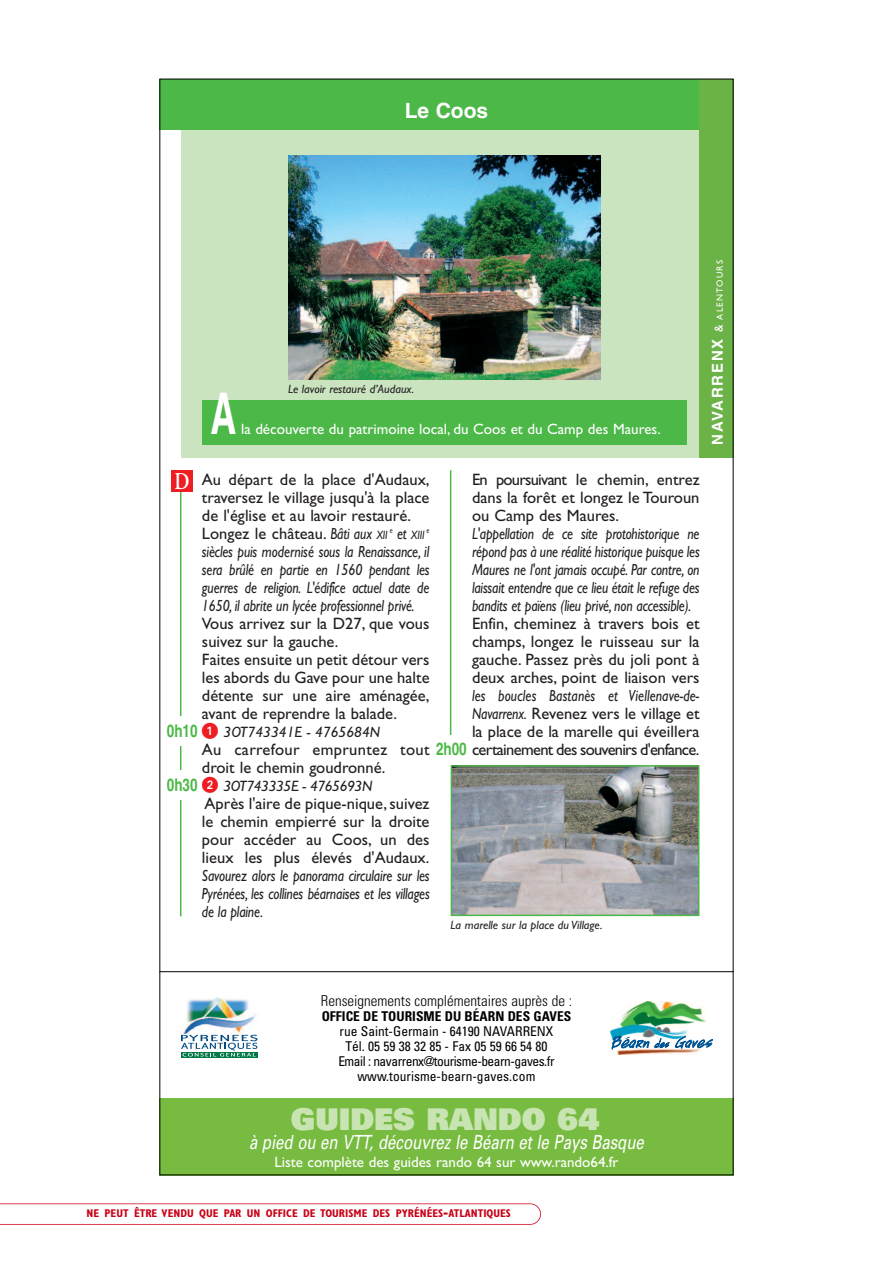
<style>
.page{position:relative;width:893px;height:1263px;background:#fff}
.page>*{position:absolute;margin:0;border:0;box-sizing:border-box;transform-origin:0 0}
.t1{font:700 57.6px "Helvetica";color:#fff;scale:.62 1}
.t2{font:900 30px "Univers";color:#c9e4b3}
.t3{font:600 24px "Adobe Garamond";color:#fff;scale:.8 1}
.t4{font:700 21px "Helvetica";color:#fff}
.t5{font:italic 19.5px "Univers";color:#fff;scale:.77 1}
.t6{font:700 17.55px "Helvetica";color:#4cb848;scale:.77 1}
.t7{font:16.5px/18px "Gill Sans";color:#231f20}
.t8{font:italic 16.2px/18px "Gill Sans";letter-spacing:-.01em;color:#231f20;text-align:justify;scale:.83 1}
.t9{font:15px "Gill Sans";color:#fff}
.t10{font:300 condensed 15px "Univers";color:#000}
.t11{font:700 15px "Helvetica";color:#fff}
.t12{font:italic 15px "Gill Sans";color:#231f20}
.t13{font:italic 15px "Gill Sans";letter-spacing:-.025em;color:#231f20}
.t14{font:condensed 13.5px/15px "Univers";color:#000;text-align:center}
.t15{font:700 condensed 13.5px "Univers";color:#000}
.t16{font:italic 12.15px "Gill Sans";color:#231f20;scale:.83 1}
.t17{font:italic 12px "Gill Sans";color:#231f20}
.t18{font:700 condensed 11.25px "Gill Sans";color:#ca0016}
.t19{font:italic 8.1px "Gill Sans";color:#231f20;scale:.83 1}
.s1{font-style:italic;font-size:16.2px}
.s2{font-style:italic;font-size:12.15px}
.s3{font-size:16.2px}
.s4{font-family:"Helvetica";font-weight:700;font-size:17.55px;color:#4cb848}
.s5{font-family:"Gill Sans";font-weight:400;font-size:12px}
.s6{font-family:"Gill Sans";font-weight:400;font-size:9px}
.s7{font-size:15px}
</style>
<div class="page">
<div style="left:159px;top:1098px;width:574px;height:77px;background:#78bb41"></div>
<hr style="left:450px;top:470px;width:1px;height:292px;background:#4cb848">
<hr style="left:180px;top:490px;width:1px;height:426px;background:#4cb848">
<div style="left:181px;top:130px;width:518px;height:328px;background:#cae4c0"></div>
<div style="left:159px;top:79px;width:574px;height:51px;background:#4cb848"></div>
<div style="left:202px;top:400px;width:485px;height:45px;background:#4cb848"></div>
<img style="left:289px;top:156px;width:312px;height:224px">
<div style="left:171px;top:470px;width:22px;height:22px;background:#ee1d23"></div>
<div style="left:162px;top:716px;width:40px;height:30px;background:#fff"></div>
<div style="left:699px;top:79px;width:34px;height:379px;background:#6bb247"></div>
<div style="left:162px;top:770px;width:40px;height:30px;background:#fff"></div>
<div style="left:432px;top:735px;width:39px;height:30px;background:#fff"></div>
<img style="left:454px;top:768px;width:242px;height:145px">
<div style="left:451px;top:765px;width:248px;height:151px;border:2px solid #4cb848"></div>
<img style="left:611px;top:1002px;width:94px;height:52px">
<svg style="left:655px;top:1038px;width:14px;height:10px"></svg>
<svg style="left:675px;top:1036px;width:38px;height:12px"></svg>
<svg style="left:612px;top:1036px;width:37px;height:13px"></svg>
<svg style="left:181px;top:1033px;width:77px;height:25px"></svg>
<img style="left:181px;top:997px;width:76px;height:36px">
<svg style="left:181px;top:1056px;width:76px;height:1px"></svg>
<svg style="left:181px;top:1035px;width:76px;height:21px"></svg>
<hr style="left:159px;top:971px;width:574px;height:1px;background:#000">
<svg style="left:0;top:1203px;width:541px;height:22px"></svg>
<p class="t4" style="left:405px;top:102px;width:85px">Le Coos</p>
<p class="t17" style="left:288px;top:385px;width:128px">Le lavoir restauré d’Audaux.</p>
<h1 class="t1" style="left:210px;top:393px;width:43px">A</h1>
<p class="t9" style="left:241px;top:423px;width:421px">la découverte du patrimoine local, du Coos et du Camp des Maures.</p>
<p class="t7" style="left:202px;top:471px;width:229px">Au départ de la place d'Audaux, traversez le village jusqu'à la place de l'église et au lavoir restauré.<br>Longez le château. <span class="s1">Bâti aux</span> <span class="s2">XII</span></p>
<h3 class="t3" style="left:174px;top:472px;width:20px">D</h3>
<p class="t7" style="left:472px;top:471px;width:229px;text-align:justify">En poursuivant le chemin, entrez dans la forêt et longez le Touroun ou Camp des Maures.</p>
<p class="t8" style="left:472px;top:526px;width:276px">L'appellation de ce site protohistorique ne répond pas à une réalité historique puisque les Maures ne l'ont jamais occupé. Par contre, on laissait entendre que ce lieu était le refuge des bandits et païens (lieu privé, non accessible).</p>
<p class="t7" style="left:472px;top:615px;width:229px;text-align:justify">Enfin, cheminez à travers bois et champs, longez le ruisseau sur la gauche. Passez près du joli pont à deux arches, point de liaison vers</p>
<p class="t8" style="left:472px;top:688px;width:275px">les boucles Bastanès et Viellenave-de-</p>
<p class="t7" style="left:472px;top:705px;width:229px"><span class="s1">Navarrenx.</span> Revenez vers le village et la place de la marelle qui éveillera</p>
<p class="t16" style="left:390px;top:530px;width:43px"><sup>e</sup> <span class="s3">et</span> XIII</p>
<p class="t19" style="left:426px;top:527px;width:5px">e</p>
<p class="t8" style="left:202px;top:544px;width:276px">siècles puis modernisé sous la Renaissance, il sera brûlé en partie en 1560 pendant les guerres de religion. L'édifice actuel date de 1650, il abrite un lycée professionnel privé.</p>
<p class="t7" style="left:202px;top:615px;width:229px">Vous arrivez sur la D27, que vous suivez sur la gauche.<br>Faites ensuite un petit détour vers les abords du Gave pour une halte détente sur une aire aménagée, avant de reprendre la balade.</p>
<p class="t12" style="left:224px;top:726px;width:158px">3OT743341E - 4765684N</p>
<p class="t7" style="left:202px;top:741px;width:499px">Au carrefour empruntez tout <span class="s4">2h00</span> certainement des souvenirs d'enfance. droit le chemin goudronné.</p>
<p class="t13" style="left:224px;top:780px;width:150px">3OT743335E - 4765693N</p>
<p class="t7" style="left:202px;top:795px;width:229px;text-align:justify">Après l'aire de pique-nique, suivez le chemin empierré sur la droite pour accéder au Coos, un des lieux les plus élevés d'Audaux.</p>
<p class="t8" style="left:202px;top:868px;width:276px">Savourez alors le panorama circulaire sur les Pyrénées, les collines béarnaises et les villages de la plaine.</p>
<p class="t6" style="left:167px;top:724px;width:41px">0h10</p>
<p class="t6" style="left:167px;top:778px;width:41px">0h30</p>
<p class="t17" style="left:451px;top:920px;width:153px">La marelle sur la place du Village.</p>
<p class="t11" style="left:712px;top:445px;width:186px;rotate:-90deg">NAVARRENX <span class="s5">&amp;</span> <span class="s6">ALENTOURS</span></p>
<p class="t10" style="left:321px;top:995px;width:253px">Renseignements complémentaires auprès de :</p>
<p class="t15" style="left:322px;top:1011px;width:251px">OFFICE DE TOURISME DU BÉARN DES GAVES</p>
<p class="t14" style="left:338px;top:1025px;width:218px">rue Saint-Germain - 64190 NAVARRENX Tél. 05 59 38 32 85 - Fax 05 59 66 54 80<br>Email : navarrenx@tourisme-bearn-gaves.fr www.tourisme-bearn-gaves.com</p>
<h2 class="t2" style="left:291px;top:1108px;width:310px">GUIDES RANDO 64</h2>
<p class="t5" style="left:249px;top:1135px;width:514px">à pied ou en VTT, découvrez le Béarn et le Pays Basque</p>
<p class="t9" style="left:274px;top:1156px;width:346px">Liste complète des guides rando 64 sur www.rando64.fr</p>
<p class="t18" style="left:87px;top:1209px;width:426px">NE PEUT ÊTRE VENDU QUE PAR UN OFFICE DE TOURISME DES PYRÉNÉES<span class="s7">-</span>ATLANTIQUES</p>
</div>
